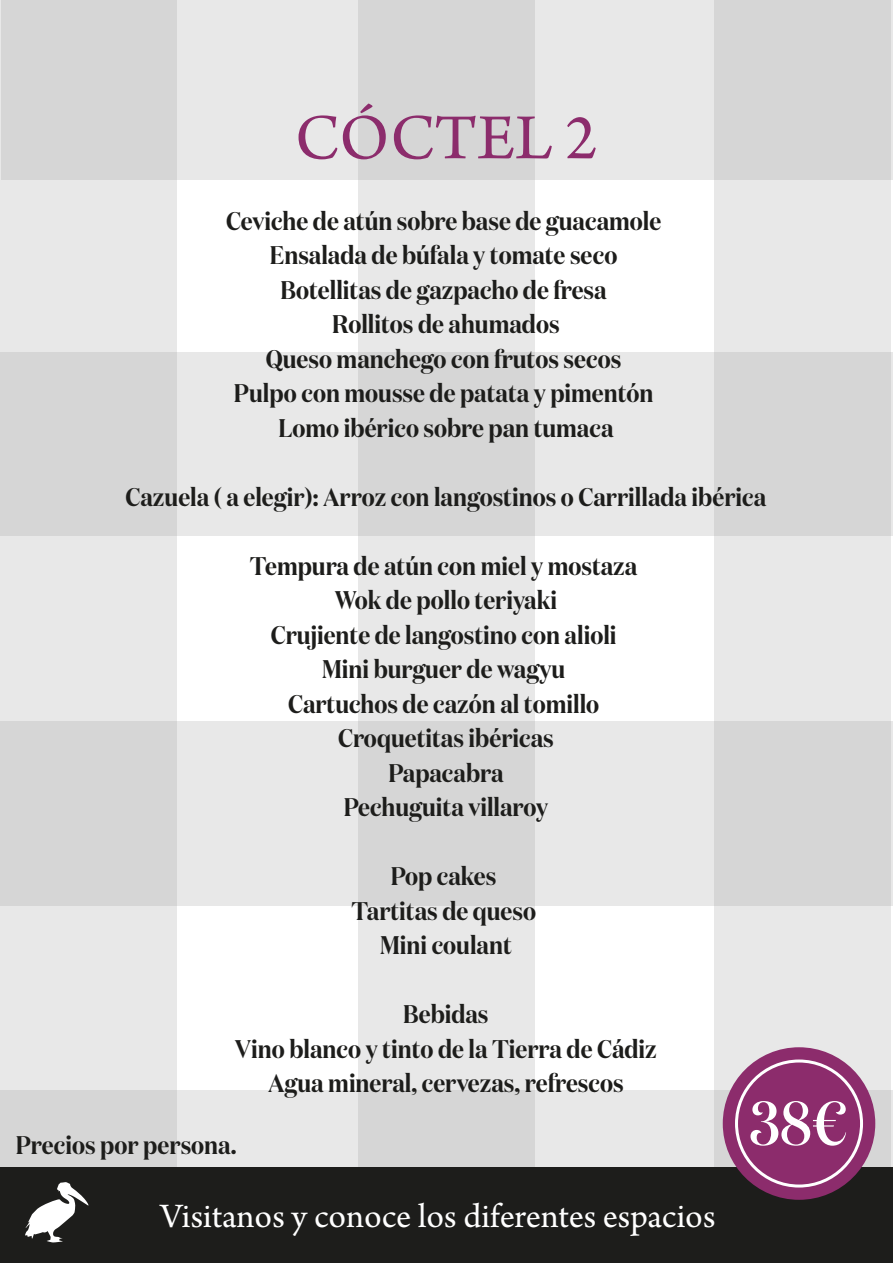
<style>
.page{position:relative;width:893px;height:1263px;background:#fff}
.page>*{position:absolute;margin:0;border:0;box-sizing:border-box;transform-origin:0 0}
.t1{font:67.5px "Arno Pro";color:#8c2c6c}
.t2{font:500 62.1px "Domaine Disp Nar";color:#fff}
.t3{font:36px "Arno Pro";color:#fff}
.t4{font:600 25.5px/34.5px "Domaine Disp Nar";color:#1d1d1b;text-align:center}
</style>
<div class="page">
<div style="left:714px;top:0;width:177px;height:1260px;background:#e8e8e8"></div>
<div style="left:358px;top:0;width:176px;height:1260px;background:#e8e8e8"></div>
<div style="left:0;top:0;width:177px;height:1260px;background:#e8e8e8"></div>
<div style="left:1px;top:0;width:892px;height:179px;background:linear-gradient(to right,#ddd,#ddd)"></div>
<div style="left:0;top:352px;width:892px;height:184px;background:linear-gradient(to right,#ddd,#ddd)"></div>
<div style="left:0;top:722px;width:892px;height:184px;background:linear-gradient(to right,#ddd,#ddd)"></div>
<svg style="left:0;top:1091px;width:892px;height:76px;background:#dedede"></svg>
<div style="left:0;top:1167px;width:893px;height:96px;background:#1d1d1b"></div>
<div style="left:723px;top:1047px;width:152px;height:153px;background:#8c2c6c;border-radius:50%"></div>
<div style="left:735px;top:1059px;width:128px;height:128px;border:3px solid #fff;border-radius:50%"></div>
<svg style="left:25px;top:1182px;width:63px;height:60px"></svg>
<h1 class="t1" style="left:295px;top:99px;width:304px">CÓCTEL 2</h1>
<p class="t4" style="left:226px;top:203px;width:437px">Ceviche de atún sobre base de guacamole<br>Ensalada de búfala y tomate seco<br>Botellitas de gazpacho de fresa<br>Rollitos de ahumados<br>Queso manchego con frutos secos<br>Pulpo con mousse de patata y pimentón<br>Lomo ibérico sobre pan tumaca</p>
<p class="t4" style="left:126px;top:479px;width:642px">Cazuela ( a elegir): Arroz con langostinos o Carrillada ibérica</p>
<p class="t4" style="left:250px;top:548px;width:389px">Tempura de atún con miel y mostaza<br>Wok de pollo teriyaki<br>Crujiente de langostino con alioli<br>Mini burguer de wagyu<br>Cartuchos de cazón al tomillo<br>Croquetitas ibéricas<br>Papacabra<br>Pechuguita villaroy</p>
<p class="t4" style="left:351px;top:859px;width:186px">Pop cakes<br>Tartitas de queso<br>Mini coulant</p>
<p class="t4" style="left:235px;top:997px;width:423px">Bebidas<br>Vino blanco y tinto de la Tierra de Cádiz<br>Agua mineral, cervezas, refrescos</p>
<p class="t4" style="left:16px;top:1127px;width:222px">Precios por persona.</p>
<h3 class="t3" style="left:160px;top:1195px;width:557px">Visitanos y conoce los diferentes espacios</h3>
<h2 class="t2" style="left:750px;top:1085px;width:99px">38€</h2>
</div>
